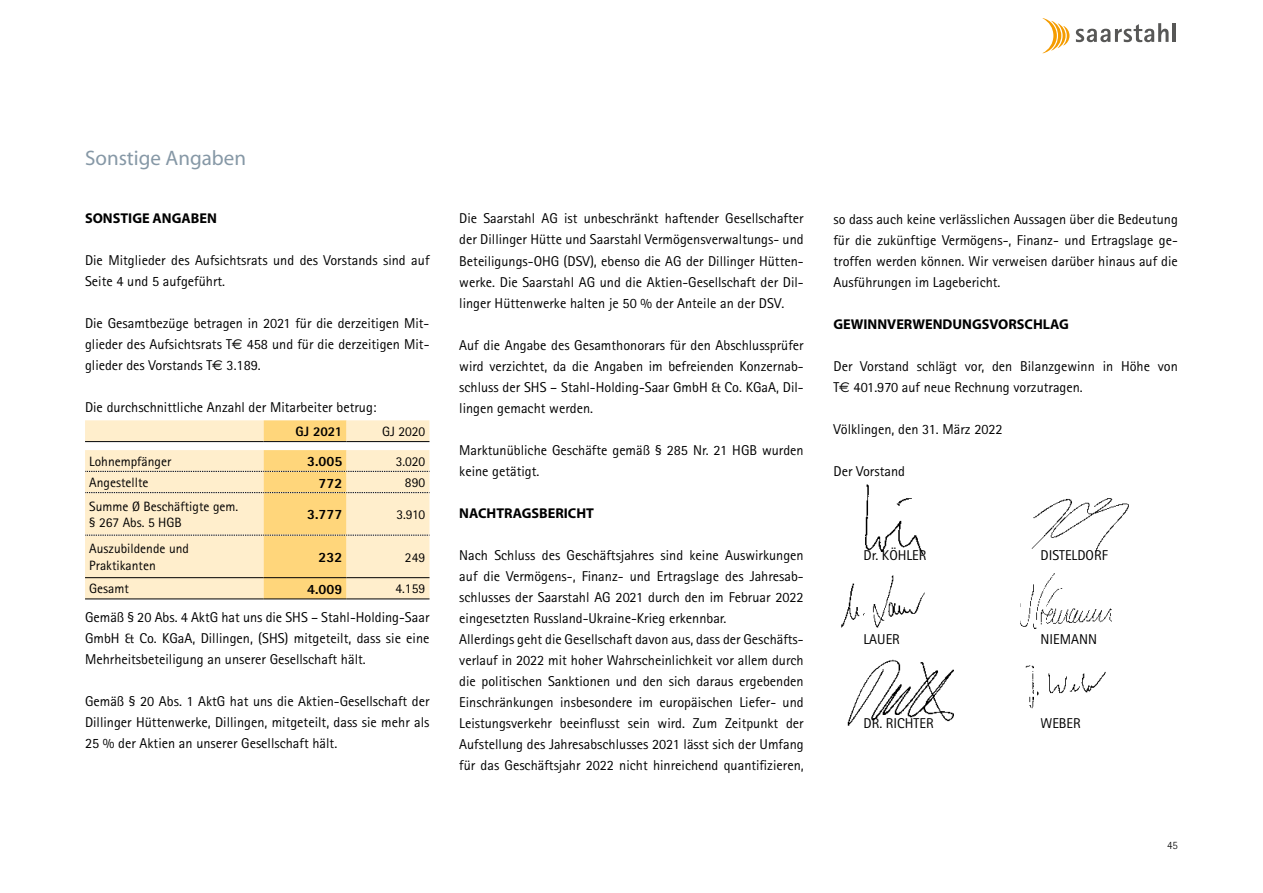
<style>
.page{position:relative;width:1263px;height:893px;background:#fff}
.page>*{position:absolute;margin:0;border:0;box-sizing:border-box;transform-origin:0 0}
.t1{font:21px "Myriad";color:#8698a6}
.t2{font:14.25px/21px "Rotis Sans Serif";color:#000;text-align:justify}
.t3{font:700 14.25px "Myriad";color:#000}
.t4{font:800 14.25px "Rotis Sans Serif";color:#000}
.t5{font:13.5px/16.2px "Rotis Sans Serif";color:#000}
.t6{font:800 13.5px "Rotis Sans Serif";letter-spacing:-.01em;color:#000}
.t7{font:300 11.25px "Rotis Sans Serif";color:#000}
.s1{font-family:"Euro Sans"}
</style>
<div class="page">
<hr style="left:1172px;top:23px;width:3px;height:19px;background:#575756">
<svg style="left:1042px;top:18px;width:27px;height:35px"></svg>
<svg style="left:1076px;top:23px;width:92px;height:19px"></svg>
<svg style="left:85px;top:420px;width:345px;height:179px;background:#f8e3b6"></svg>
<hr style="left:85px;top:599px;width:179px;height:1px;background:#000">
<hr style="left:264px;top:599px;width:83px;height:1px;background:#000">
<hr style="left:347px;top:599px;width:82px;height:1px;background:#000">
<img style="left:847px;top:660px;width:107px;height:66px">
<img style="left:865px;top:484px;width:59px;height:71px">
<img style="left:841px;top:575px;width:84px;height:53px">
<img style="left:1031px;top:498px;width:98px;height:55px">
<img style="left:1020px;top:573px;width:91px;height:56px">
<img style="left:1025px;top:665px;width:81px;height:44px">
<h1 class="t1" style="left:85px;top:147px;width:162px">Sonstige Angaben</h1>
<p class="t3" style="left:85px;top:211px;width:133px">SONSTIGE ANGABEN</p>
<p class="t2" style="left:85px;top:250px;width:346px">Die Mitglieder des Aufsichtsrats und des Vorstands sind auf<br>Seite 4 und 5 aufgeführt.</p>
<p class="t2" style="left:85px;top:313px;width:346px">Die Gesamtbezüge betragen in 2021 für die derzeitigen Mit&shy;glieder des Aufsichtsrats T<span class="s1">€</span> 458 und für die derzeitigen Mit&shy;glieder des Vorstands T<span class="s1">€</span> 3.189.</p>
<p class="t2" style="left:85px;top:397px;width:293px">Die durchschnittliche Anzahl der Mitarbeiter betrug:</p>
<p class="t6" style="left:296px;top:423px;width:48px">GJ 2021</p>
<p class="t5" style="left:382px;top:423px;width:45px">GJ 2020</p>
<p class="t5" style="left:89px;top:453px;width:83px">Lohnempfänger</p>
<p class="t4" style="left:307px;top:452px;width:37px">3.005</p>
<p class="t5" style="left:396px;top:453px;width:31px">3.020</p>
<p class="t5" style="left:89px;top:474px;width:61px">Angestellte</p>
<p class="t4" style="left:319px;top:474px;width:25px">772</p>
<p class="t5" style="left:405px;top:474px;width:22px">890</p>
<p class="t5" style="left:89px;top:498px;width:150px">Summe Ø Beschäftigte gem. § 267 Abs. 5 HGB</p>
<p class="t4" style="left:307px;top:506px;width:37px">3.777</p>
<p class="t5" style="left:396px;top:506px;width:30px">3.910</p>
<p class="t5" style="left:89px;top:541px;width:101px">Auszubildende und<br>Praktikanten</p>
<p class="t4" style="left:319px;top:548px;width:25px">232</p>
<p class="t5" style="left:405px;top:549px;width:22px">249</p>
<p class="t5" style="left:89px;top:581px;width:41px">Gesamt</p>
<p class="t4" style="left:307px;top:580px;width:37px">4.009</p>
<p class="t5" style="left:395px;top:581px;width:31px">4.159</p>
<p class="t2" style="left:85px;top:607px;width:346px">Gemäß § 20 Abs. 4 AktG hat uns die SHS – Stahl-Holding-Saar GmbH &amp; Co. KGaA, Dillingen, (SHS) mitgeteilt, dass sie eine Mehrheitsbeteiligung an unserer Gesellschaft hält.</p>
<p class="t2" style="left:85px;top:691px;width:346px">Gemäß § 20 Abs. 1 AktG hat uns die Aktien-Gesellschaft der Dillinger Hüttenwerke, Dillingen, mitgeteilt, dass sie mehr als 25 % der Aktien an unserer Gesellschaft hält.</p>
<p class="t2" style="left:459px;top:208px;width:346px">Die Saarstahl AG ist unbeschränkt haftender Gesellschafter der Dillinger Hütte und Saarstahl Vermögensverwaltungs- und Beteiligungs-OHG (DSV), ebenso die AG der Dillinger Hütten&shy;werke. Die Saarstahl AG und die Aktien-Gesellschaft der Dil&shy;linger Hüttenwerke halten je 50 % der Anteile an der DSV.</p>
<p class="t2" style="left:459px;top:334px;width:346px">Auf die Angabe des Gesamthonorars für den Abschlussprüfer wird verzichtet, da die Angaben im befreienden Konzernab&shy;schluss der SHS – Stahl-Holding-Saar GmbH &amp; Co. KGaA, Dil&shy;lingen gemacht werden.</p>
<p class="t2" style="left:459px;top:439px;width:346px">Marktunübliche Geschäfte gemäß § 285 Nr. 21 HGB wurden keine getätigt.</p>
<p class="t3" style="left:459px;top:505px;width:136px">NACHTRAGSBERICHT</p>
<p class="t2" style="left:459px;top:544px;width:346px;text-align:left">Nach Schluss des Geschäftsjahres sind keine Auswirkungen auf die Vermögens-, Finanz- und Ertragslage des Jahresab&shy;schlusses der Saarstahl AG 2021 durch den im Februar 2022 eingesetzten Russland-Ukraine-Krieg erkennbar.<br>Allerdings geht die Gesellschaft davon aus, dass der Geschäfts&shy;verlauf in 2022 mit hoher Wahrscheinlichkeit vor allem durch die politischen Sanktionen und den sich daraus ergebenden Einschränkungen insbesondere im europäischen Liefer- und Leistungsverkehr beeinflusst sein wird. Zum Zeitpunkt der Aufstellung des Jahresabschlusses 2021 lässt sich der Umfang für das Geschäftsjahr 2022 nicht hinreichend quantifizieren,</p>
<p class="t2" style="left:833px;top:208px;width:346px">so dass auch keine verlässlichen Aussagen über die Bedeutung für die zukünftige Vermögens-, Finanz- und Ertragslage ge&shy;troffen werden können. Wir verweisen darüber hinaus auf die Ausführungen im Lagebericht.</p>
<p class="t3" style="left:833px;top:316px;width:237px">GEWINNVERWENDUNGSVORSCHLAG</p>
<p class="t2" style="left:833px;top:355px;width:346px">Der Vorstand schlägt vor, den Bilanzgewinn in Höhe von<br>T<span class="s1">€</span> 401.970 auf neue Rechnung vorzutragen.</p>
<p class="t2" style="left:833px;top:418px;width:171px">Völklingen, den 31. März 2022</p>
<p class="t2" style="left:833px;top:460px;width:73px">Der Vorstand</p>
<p class="t2" style="left:863px;top:544px;width:65px">Dr. KÖHLER</p>
<p class="t2" style="left:1040px;top:544px;width:69px">DISTELDORF</p>
<p class="t2" style="left:863px;top:628px;width:38px">LAUER</p>
<p class="t2" style="left:1040px;top:628px;width:58px">NIEMANN</p>
<p class="t2" style="left:863px;top:712px;width:72px">DR. RICHTER</p>
<p class="t2" style="left:1040px;top:712px;width:42px">WEBER</p>
<p class="t7" style="left:1167px;top:839px;width:12px">45</p>
</div>
